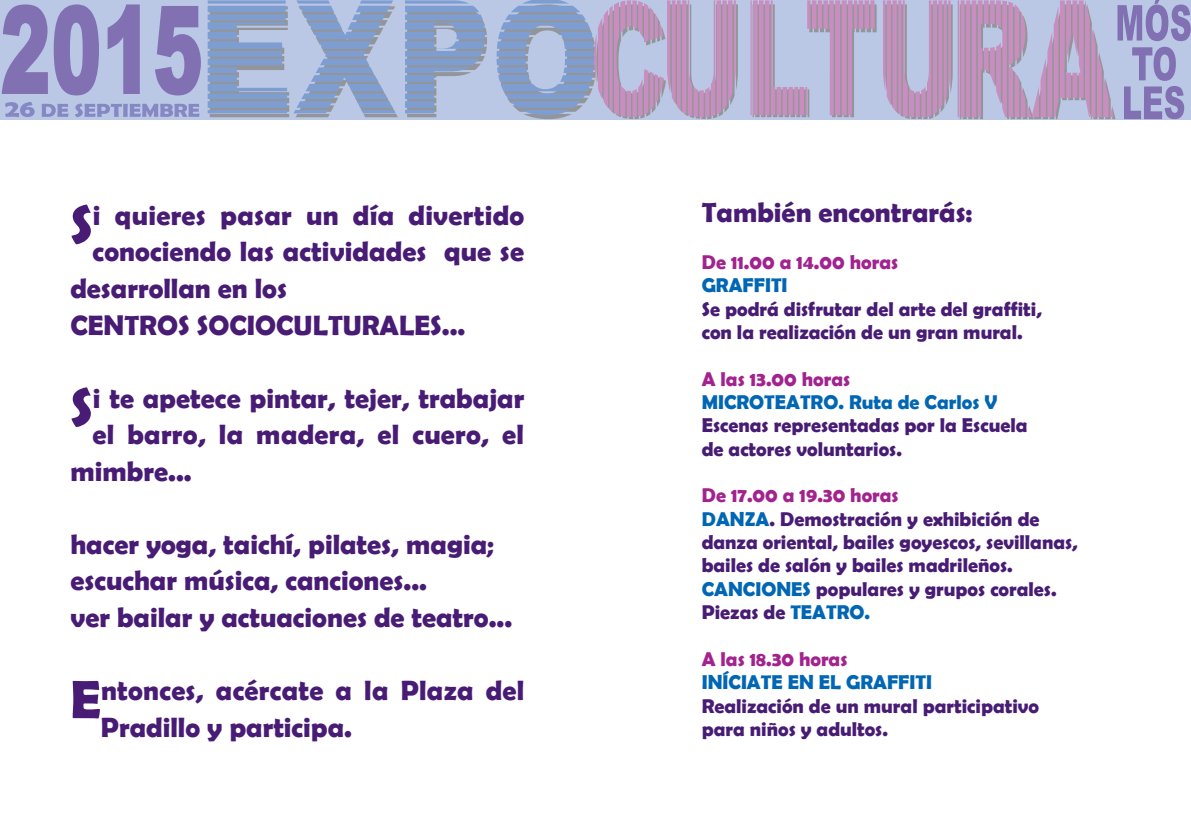
<style>
.page{position:relative;width:1191px;height:840px;background:#fff}
.page>*{position:absolute;margin:0;border:0;box-sizing:border-box;transform-origin:0 0}
.t1{font:700 28px/36.6px "Berlin Sans FB Demi";color:#481c74}
.t2{font:700 20px/23.4px "Berlin Sans FB Demi";color:#481c74}
.t3{font:700 20px "Berlin Sans FB Demi";color:#0166b3}
.t4{font:700 20px "Berlin Sans FB Demi";color:#a2238e}
.s1{font-size:54.2px}
.s2{color:#a2238e}
.s3{color:#0166b3}
</style>
<div class="page">
<div style="left:0;top:0;width:1191px;height:119px;background:#bac8e6"></div>
<svg style="left:1117px;top:0;width:73px;height:41px"></svg>
<svg style="left:1124px;top:47px;width:60px;height:72px"></svg>
<svg style="left:622px;top:109px;width:493px;height:10px"></svg>
<svg style="left:210px;top:115px;width:359px;height:4px"></svg>
<svg style="left:2px;top:4px;width:199px;height:91px"></svg>
<svg style="left:5px;top:102px;width:194px;height:15px"></svg>
<svg style="left:208px;top:0;width:386px;height:115px"></svg>
<svg style="left:594px;top:0;width:519px;height:117px"></svg>
<h1 class="t1" style="left:70px;top:196px;width:455px"><span class="s1">S</span>i quieres pasar un día divertido</h1>
<h1 class="t1" style="left:93px;top:233px;width:433px">conociendo las actividades que se</h1>
<h1 class="t1" style="left:70px;top:269px;width:218px">desarrollan en los</h1>
<h1 class="t1" style="left:70px;top:306px;width:396px">CENTROS SOCIOCULTURALES...</h1>
<h1 class="t1" style="left:70px;top:379px;width:455px"><span class="s1">S</span>i te apetece pintar, tejer, trabajar</h1>
<h1 class="t1" style="left:93px;top:415px;width:433px">el barro, la madera, el cuero, el</h1>
<h1 class="t1" style="left:70px;top:452px;width:123px">mimbre...</h1>
<h1 class="t1" style="left:70px;top:525px;width:443px">hacer yoga, taichí, pilates, magia; escuchar música, canciones...<br>ver bailar y actuaciones de teatro...</h1>
<h1 class="t1" style="left:101px;top:671px;width:425px;text-indent:-31px"><span class="s1">E</span>ntonces, acércate a la Plaza del<br>Pradillo y participa.</h1>
<h1 class="t1" style="left:701px;top:193px;width:272px">También encontrarás:</h1>
<p class="t4" style="left:701px;top:250px;width:198px">De 11.00 a 14.00 horas</p>
<p class="t3" style="left:701px;top:273px;width:87px">GRAFFITI</p>
<p class="t2" style="left:701px;top:296px;width:342px">Se podrá disfrutar del arte del graffiti, con la realización de un gran mural.</p>
<p class="t4" style="left:701px;top:367px;width:150px">A las 13.00 horas</p>
<p class="t3" style="left:701px;top:390px;width:297px">MICROTEATRO. Ruta de Carlos V</p>
<p class="t2" style="left:701px;top:413px;width:327px">Escenas representadas por la Escuela de actores voluntarios.</p>
<p class="t2" style="left:701px;top:483px;width:378px"><span class="s2">De 17.00 a 19.30 horas<br></span><span class="s3">DANZA</span>. Demostración y exhibición de danza oriental, bailes goyescos, sevillanas, bailes de salón y bailes madrileños.<br><span class="s3">CANCIONES</span> populares y grupos corales.<br>Piezas de <span class="s3">TEATRO.</span></p>
<p class="t4" style="left:701px;top:647px;width:147px">A las 18.30 horas</p>
<p class="t3" style="left:701px;top:670px;width:232px">INÍCIATE EN EL GRAFFITI</p>
<p class="t2" style="left:701px;top:693px;width:339px">Realización de un mural participativo para niños y adultos.</p>
</div>
